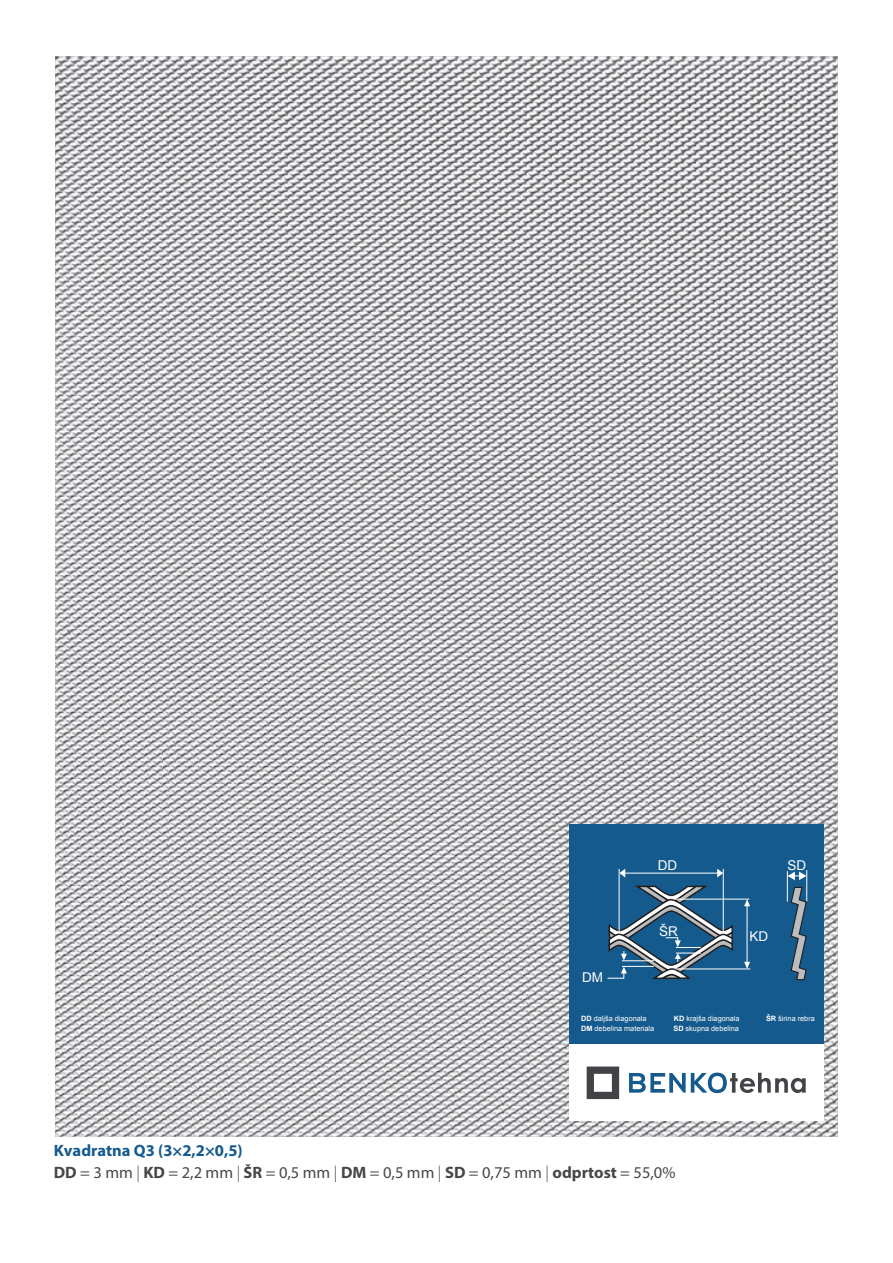
<style>
.page{position:relative;width:893px;height:1263px;background:#fff}
.page>*{position:absolute;margin:0;border:0;box-sizing:border-box;transform-origin:0 0}
.t1{font:16.5px/21.3px "Myriad Pro";color:#464748}
.t2{font:13.5px "Arial";color:#fff}
.t3{font:7.35px "Arial";color:#fff}
.s1{font-weight:700}
.s2{font-weight:700;color:#155a8d}
.s3{font-weight:300}
</style>
<div class="page">
<img style="left:55px;top:56px;width:783px;height:1080px">
<div style="left:569px;top:1044px;width:255px;height:77px;background:#fff"></div>
<div style="left:569px;top:824px;width:255px;height:220px;background:#155a8d"></div>
<svg style="left:744px;top:899px;width:6px;height:7px"></svg>
<svg style="left:744px;top:962px;width:6px;height:6px"></svg>
<svg style="left:717px;top:869px;width:6px;height:8px"></svg>
<hr style="left:675px;top:899px;width:74px;height:1px;background:#fff">
<svg style="left:620px;top:869px;width:5px;height:8px"></svg>
<hr style="left:747px;top:900px;width:1px;height:68px;background:#fff">
<hr style="left:723px;top:869px;width:1px;height:64px;background:#fff">
<hr style="left:619px;top:869px;width:1px;height:64px;background:#fff">
<hr style="left:675px;top:968px;width:75px;height:1px;background:#fff">
<hr style="left:620px;top:873px;width:102px;height:1px;background:#fff">
<svg style="left:607px;top:884px;width:127px;height:96px"></svg>
<hr style="left:787px;top:871px;width:1px;height:30px;background:#fff">
<hr style="left:806px;top:870px;width:1px;height:31px;background:#fff">
<svg style="left:790px;top:886px;width:17px;height:95px"></svg>
<svg style="left:787px;top:871px;width:19px;height:9px"></svg>
<svg style="left:587px;top:1066px;width:32px;height:33px"></svg>
<svg style="left:629px;top:1072px;width:177px;height:21px"></svg>
<h2 class="t2" style="left:658px;top:857px;width:21px">DD</h2>
<h2 class="t2" style="left:787px;top:856px;width:20px">SD</h2>
<h2 class="t2" style="left:582px;top:968px;width:22px">DM</h2>
<h2 class="t2" style="left:659px;top:923px;width:20px">ŠR</h2>
<h2 class="t2" style="left:750px;top:927px;width:20px">KD</h2>
<p class="t3" style="left:581px;top:1013px;width:67px"><span class="s1">DD</span> daljša diagonala</p>
<p class="t3" style="left:674px;top:1013px;width:67px"><span class="s1">KD</span> krajša diagonala</p>
<p class="t3" style="left:766px;top:1013px;width:50px"><span class="s1">ŠR</span> širina rebra</p>
<p class="t3" style="left:581px;top:1023px;width:75px"><span class="s1">DM</span> debelina materiala</p>
<p class="t3" style="left:673px;top:1023px;width:67px"><span class="s1">SD</span> skupna debelina</p>
<h1 class="t1" style="left:54px;top:1140px;width:623px"><span class="s2">Kvadratna Q3 (3×2,2×0,5)<br></span><span class="s1">DD</span> = 3 mm <span class="s3">|</span> <span class="s1">KD</span> = 2,2 mm <span class="s3">|</span> <span class="s1">ŠR</span> = 0,5 mm <span class="s3">|</span> <span class="s1">DM</span> = 0,5 mm <span class="s3">|</span> <span class="s1">SD</span> = 0,75 mm <span class="s3">|</span> <span class="s1">odprtost</span> = 55,0%</h1>
</div>
